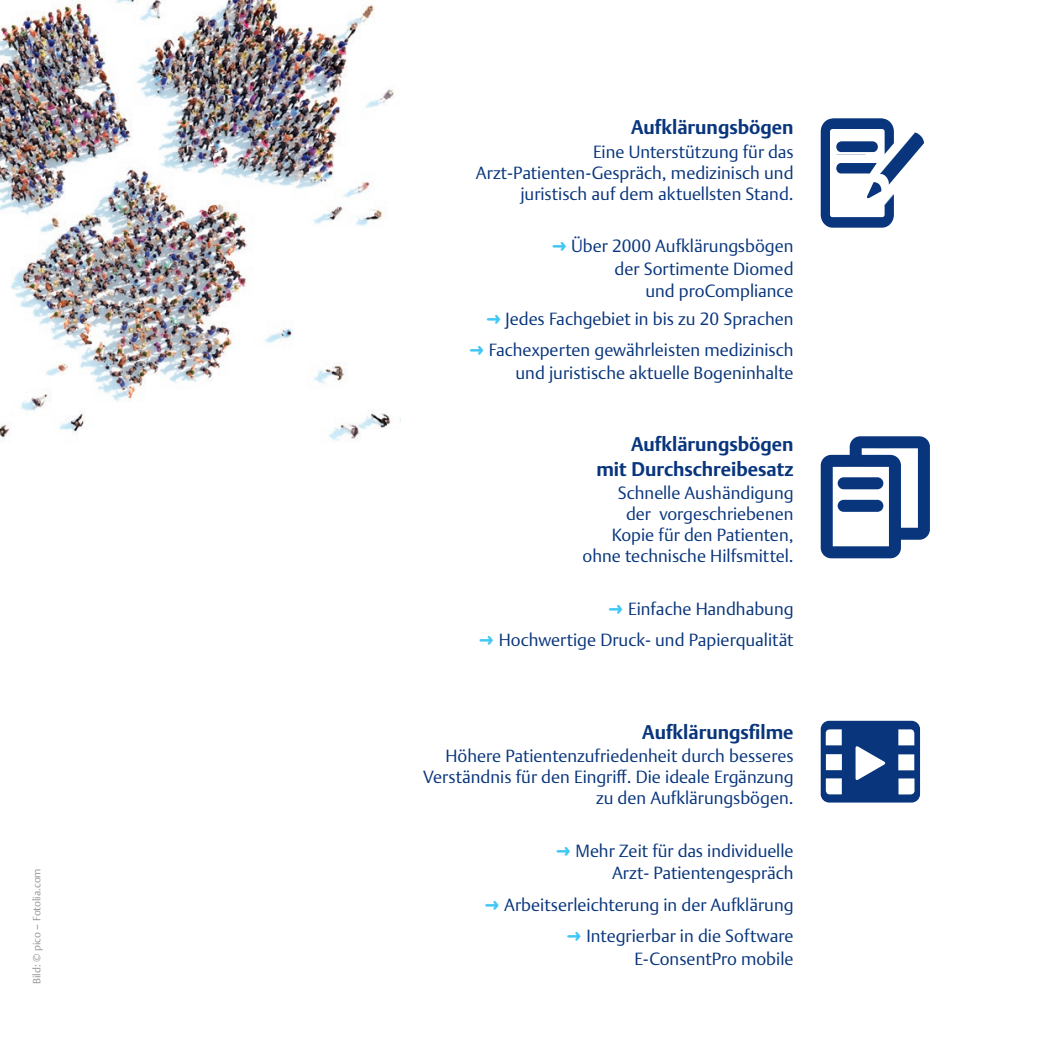
<style>
.page{position:relative;width:1042px;height:1042px;background:#fff}
.page>*{position:absolute;margin:0;border:0;box-sizing:border-box;transform-origin:0 0}
.t1{font:700 19.25px/24.5px "Thieme Argo 2011";color:#08357c;text-align:right}
.t2{font:300 17.5px/21px "Thieme Argo 2011";color:#08357c;text-align:right}
.t3{font:300 10.5px "Thieme Argo 2011";color:#939598}
.s1{font-family:"Arial Unicode MS";font-weight:400;font-size:15.75px;color:#40c7f4}
</style>
<div class="page">
<img style="left:0;top:0;width:400px;height:441px">
<svg style="left:821px;top:119px;width:103px;height:109px"></svg>
<svg style="left:821px;top:436px;width:109px;height:122px"></svg>
<svg style="left:821px;top:721px;width:99px;height:81px"></svg>
<p class="t3" style="left:30px;top:984px;width:117px;rotate:-90deg">Bild: © pico – Fotolia.com</p>
<p class="t1" style="left:631px;top:115px;width:164px">Aufklärungsbögen</p>
<p class="t2" style="left:476px;top:141px;width:319px">Eine Unterstützung für das<br>Arzt-Patienten-Gespräch, medizinisch und juristisch auf dem aktuellsten Stand.</p>
<p class="t2" style="left:552px;top:234px;width:243px;line-height:22.8px"><span class="s1">➜</span> Über 2000 Aufklärungsbögen der Sortimente Diomed<br>und proCompliance</p>
<p class="t2" style="left:469px;top:303px;width:326px;line-height:31.2px"><span class="s1">➜</span> Jedes Fachgebiet in bis zu 20 Sprachen <span class="s1">➜</span> Fachexperten gewährleisten medizinisch</p>
<p class="t2" style="left:515px;top:362px;width:279px">und juristische aktuelle Bogeninhalte</p>
<p class="t1" style="left:596px;top:432px;width:199px">Aufklärungsbögen mit Durchschreibesatz</p>
<p class="t2" style="left:582px;top:482px;width:212px">Schnelle Aushändigung<br>der vorgeschriebenen<br>Kopie für den Patienten, ohne technische Hilfsmittel.</p>
<p class="t2" style="left:479px;top:592px;width:316px;line-height:31.2px"><span class="s1">➜</span> Einfache Handhabung<br><span class="s1">➜</span> Hochwertige Druck- und Papierqualität</p>
<p class="t1" style="left:642px;top:719px;width:153px">Aufklärungsfilme</p>
<p class="t2" style="left:423px;top:745px;width:372px">Höhere Patientenzufriedenheit durch besseres<br>Verständnis für den Eingriff. Die ideale Ergänzung zu den Aufklärungsbögen.</p>
<p class="t2" style="left:556px;top:838px;width:239px;line-height:22.8px"><span class="s1">➜</span> Mehr Zeit für das individuelle<br>Arzt- Patientengespräch</p>
<p class="t2" style="left:485px;top:888px;width:310px;line-height:31.2px"><span class="s1">➜</span> Arbeitserleichterung in der Aufklärung <span class="s1">➜</span> Integrierbar in die Software</p>
<p class="t2" style="left:634px;top:947px;width:160px">E-ConsentPro mobile</p>
</div>
